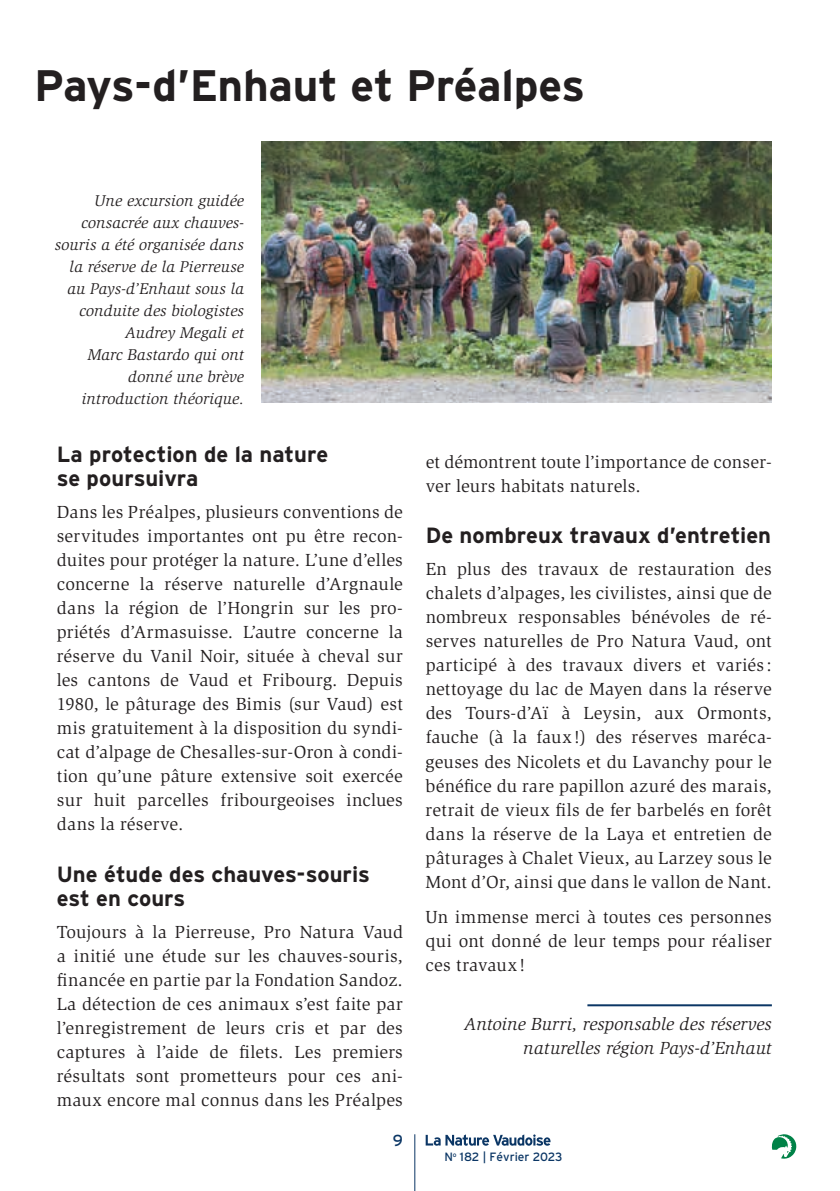
<style>
.page{position:relative;width:840px;height:1191px;background:#fff}
.page>*{position:absolute;margin:0;border:0;box-sizing:border-box;transform-origin:0 0}
.t1{font:700 44px "Interstate";letter-spacing:-.01em;color:#231f20}
.t2{font:700 22px/24px "Interstate";color:#231f20}
.t3{font:18px/24px "Slimbach Std";letter-spacing:.015em;color:#231f20;text-align:justify}
.t4{font:italic 18px/24px "Slimbach Std";color:#231f20;text-align:right}
.t5{font:italic 16px/22px "Slimbach Std";letter-spacing:.01em;color:#231f20;text-align:right}
.t6{font:16px "Interstate";color:#0b3665}
.t7{font:12px "Interstate";color:#0b3665}
</style>
<div class="page">
<hr style="left:414px;top:1134px;width:1px;height:57px;background:#0b3665">
<svg style="left:771px;top:1134px;width:25px;height:25px"></svg>
<svg style="left:425px;top:1134px;width:125px;height:11px"></svg>
<img style="left:261px;top:142px;width:510px;height:261px">
<hr style="left:587px;top:1004px;width:184px;height:2px;background:#0b3665">
<h1 class="t1" style="left:34px;top:61px;width:552px">Pays-d’Enhaut et Préalpes</h1>
<p class="t5" style="left:55px;top:189px;width:190px">Une excursion guidée consacrée aux chauves&shy;souris a été organisée dans la réserve de la Pierreuse au Pays-d’Enhaut sous la conduite des biologistes<br>Audrey Megali et<br>Marc Bastardo qui ont donné une brève introduction théorique.</p>
<p class="t2" style="left:57px;top:442px;width:273px">La protection de la nature se poursuivra</p>
<p class="t3" style="left:57px;top:500px;width:347px">Dans les Préalpes, plusieurs conventions de servitudes importantes ont pu être recon&shy;duites pour protéger la nature. L’une d’elles concerne la réserve naturelle d’Argnaule dans la région de l’Hongrin sur les pro&shy;priétés d’Armasuisse. L’autre concerne la réserve du Vanil Noir, située à cheval sur les cantons de Vaud et Fribourg. Depuis 1980, le pâturage des Bimis (sur Vaud) est mis gratuitement à la disposition du syndi&shy;cat d’alpage de Chesalles-sur-Oron à condi&shy;tion qu’une pâture extensive soit exercée sur huit parcelles fribourgeoises inclues dans la réserve.</p>
<p class="t2" style="left:57px;top:862px;width:314px">Une étude des chauves-souris est en cours</p>
<p class="t3" style="left:57px;top:920px;width:347px">Toujours à la Pierreuse, Pro Natura Vaud a initié une étude sur les chauves-souris, financée en partie par la Fondation Sandoz.<br>La détection de ces animaux s’est faite par l’enregistrement de leurs cris et par des captures à l’aide de filets. Les premiers résultats sont prometteurs pour ces ani&shy;maux encore mal connus dans les Préalpes</p>
<p class="t6" style="left:392px;top:1130px;width:12px">9</p>
<p class="t3" style="left:425px;top:450px;width:347px">et démontrent toute l’importance de conser&shy;ver leurs habitats naturels.</p>
<p class="t2" style="left:425px;top:523px;width:347px">De nombreux travaux d’entretien</p>
<p class="t3" style="left:425px;top:557px;width:347px">En plus des travaux de restauration des chalets d’alpages, les civilistes, ainsi que de nombreux responsables bénévoles de ré&shy;serves naturelles de Pro Natura Vaud, ont participé à des travaux divers et variés : nettoyage du lac de Mayen dans la réserve des Tours-d’Aï à Leysin, aux Ormonts, fauche (à la faux!) des réserves maréca&shy;geuses des Nicolets et du Lavanchy pour le bénéfice du rare papillon azuré des marais, retrait de vieux fils de fer barbelés en forêt dans la réserve de la Laya et entretien de pâturages à Chalet Vieux, au Larzey sous le Mont d’Or, ainsi que dans le vallon de Nant.</p>
<p class="t3" style="left:425px;top:905px;width:347px">Un immense merci à toutes ces personnes qui ont donné de leur temps pour réaliser ces travaux!</p>
<p class="t4" style="left:463px;top:1012px;width:309px">Antoine Burri, responsable des réserves naturelles région Pays-d’Enhaut</p>
<p class="t7" style="left:444px;top:1150px;width:120px">N<sup>o</sup> 182 | Février 2023</p>
</div>
